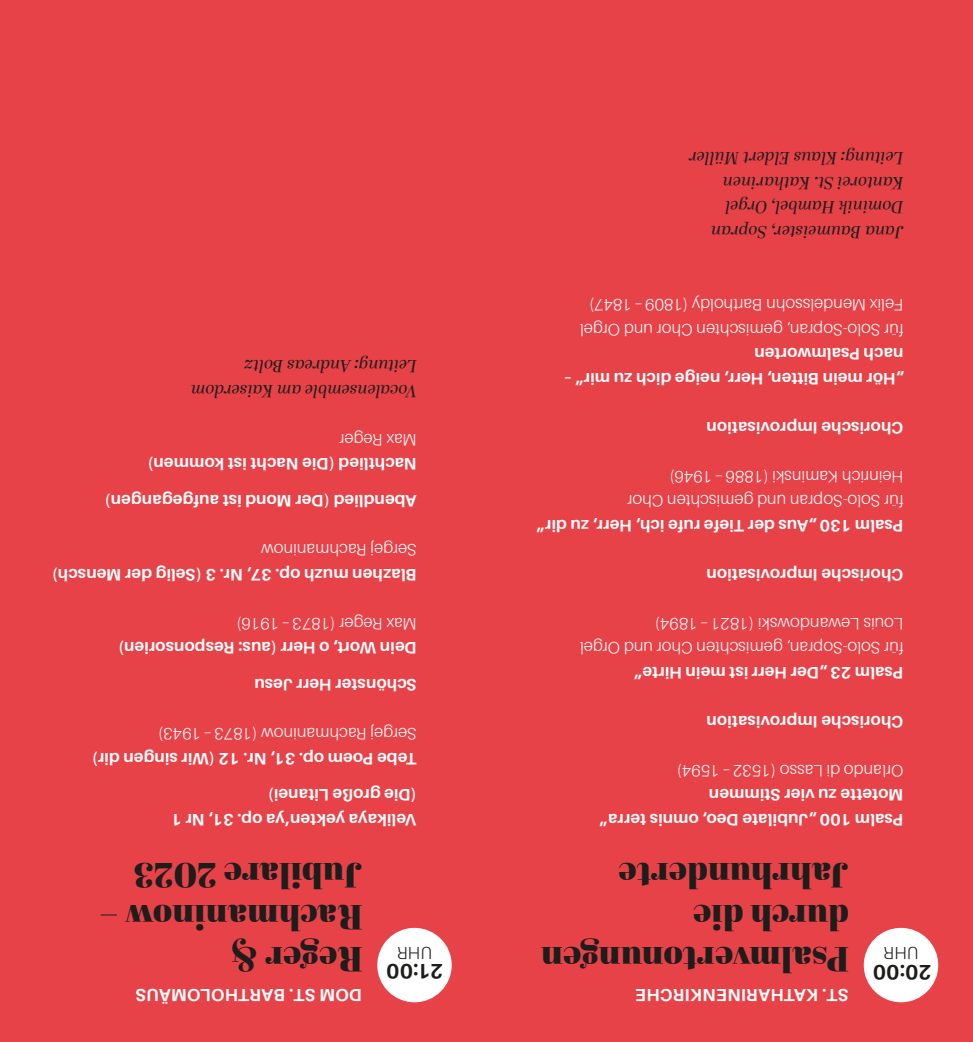
<style>
.page{position:relative;width:973px;height:1042px;background:#fff}
.page>*{position:absolute;margin:0;border:0;box-sizing:border-box;transform-origin:0 0}
.t1{font:35px/42px "Abril Fatface";letter-spacing:.01em;color:#1d1d1b}
.t2{font:700 21px "Aileron";letter-spacing:.01em;color:#1d1d1b}
.t3{font:italic 17.5px/24.5px "Abril Display";letter-spacing:.01em;color:#1d1d1b}
.t4{font:700 17.5px "Aileron";letter-spacing:.02em;color:#fff}
.t5{font:300 17.5px "Aileron";letter-spacing:.02em;color:#1d1d1b}
.t6{font:700 16.62px/24.5px "Aileron";letter-spacing:.01em;color:#fff}
.t7{font:300 16.62px/24.5px "Aileron";letter-spacing:.01em;color:#fff}
</style>
<div class="page">
<div style="left:0;top:0;width:972px;height:1042px;background:#e84249"></div>
<div style="left:863px;top:928px;width:75px;height:74px;background:#fff;border-radius:50%"></div>
<div style="left:377px;top:928px;width:74px;height:74px;background:#fff;border-radius:50%"></div>
<p class="t3" style="left:417px;top:402px;width:227px;rotate:-180deg">Vocalensemble am Kaiserdom<br>Leitung: Andreas Boltz</p>
<p class="t7" style="left:417px;top:452px;width:79px;rotate:-180deg">Max Reger</p>
<p class="t6" style="left:417px;top:476px;width:271px;rotate:-180deg">Nachtlied (Die Nacht ist kommen)</p>
<p class="t6" style="left:417px;top:513px;width:314px;rotate:-180deg">Abendlied (Der Mond ist aufgegangen)</p>
<p class="t7" style="left:417px;top:562px;width:157px;rotate:-180deg">Sergej Rachmaninow</p>
<p class="t6" style="left:417px;top:586px;width:366px;rotate:-180deg">Blazhen muzh op. 37, Nr. 3 (Selig der Mensch)</p>
<p class="t7" style="left:417px;top:635px;width:182px;rotate:-180deg">Max Reger (1873– 1916)</p>
<p class="t6" style="left:417px;top:660px;width:300px;rotate:-180deg">Dein Wort, o Herr (aus: Responsorien)</p>
<p class="t6" style="left:417px;top:697px;width:164px;rotate:-180deg">Schönster Herr Jesu</p>
<p class="t7" style="left:417px;top:746px;width:260px;rotate:-180deg">Sergej Rachmaninow (1873– 1943)</p>
<p class="t6" style="left:417px;top:770px;width:326px;rotate:-180deg">Tebe Poem op. 31, Nr. 12 (Wir singen dir)</p>
<p class="t6" style="left:417px;top:832px;width:246px;rotate:-180deg">Velikaya yekten‘ya op. 31, Nr 1 (Die große Litanei)</p>
<h1 class="t1" style="left:362px;top:981px;width:264px;rotate:-180deg">Reger &amp;<br>Rachmaninow –<br>Jubilare 2023</h1>
<p class="t4" style="left:362px;top:1004px;width:228px;rotate:-180deg">DOM ST. BARTHOLOMÄUS</p>
<p class="t5" style="left:432px;top:962px;width:36px;rotate:-180deg">UHR</p>
<p class="t2" style="left:443px;top:983px;width:58px;rotate:-180deg">21:00</p>
<p class="t3" style="left:903px;top:243px;width:216px;rotate:-180deg">Jana Baumeister, Sopran<br>Dominik Hambel, Orgel<br>Kantorei St. Katharinen<br>Leitung: Klaus Eldert Müller</p>
<p class="t7" style="left:903px;top:341px;width:325px;rotate:-180deg">für Solo-Sopran, gemischten Chor und Orgel<br>Felix Mendelssohn Bartholdy (1809– 1847)</p>
<p class="t6" style="left:903px;top:391px;width:341px;rotate:-180deg">„Hör mein Bitten, Herr, neige dich zu mir“ – nach Psalmworten</p>
<p class="t6" style="left:903px;top:439px;width:198px;rotate:-180deg">Chorische Improvisation</p>
<p class="t7" style="left:903px;top:513px;width:277px;rotate:-180deg">für Solo-Sopran und gemischten Chor<br>Heinrich Kaminski (1886– 1946)</p>
<p class="t6" style="left:903px;top:538px;width:368px;rotate:-180deg">Psalm 130 „Aus der Tiefe rufe ich, Herr, zu dir“</p>
<p class="t6" style="left:903px;top:586px;width:198px;rotate:-180deg">Chorische Improvisation</p>
<p class="t7" style="left:903px;top:660px;width:325px;rotate:-180deg">für Solo-Sopran, gemischten Chor und Orgel<br>Louis Lewandowski (1821– 1894)</p>
<p class="t6" style="left:903px;top:685px;width:271px;rotate:-180deg">Psalm 23 „Der Herr ist mein Hirte“</p>
<p class="t6" style="left:903px;top:733px;width:198px;rotate:-180deg">Chorische Improvisation</p>
<p class="t7" style="left:903px;top:782px;width:228px;rotate:-180deg">Orlando di Lasso (1532– 1594)</p>
<p class="t6" style="left:903px;top:832px;width:305px;rotate:-180deg">Psalm 100 „Jubilate Deo, omnis terra“<br>Motette zu vier Stimmen</p>
<h1 class="t1" style="left:848px;top:981px;width:309px;rotate:-180deg">Psalmvertonungen durch die<br>Jahrhunderte</h1>
<p class="t4" style="left:848px;top:1004px;width:214px;rotate:-180deg">ST. KATHARINENKIRCHE</p>
<p class="t5" style="left:918px;top:963px;width:36px;rotate:-180deg">UHR</p>
<p class="t2" style="left:931px;top:983px;width:60px;rotate:-180deg">20:00</p>
</div>
